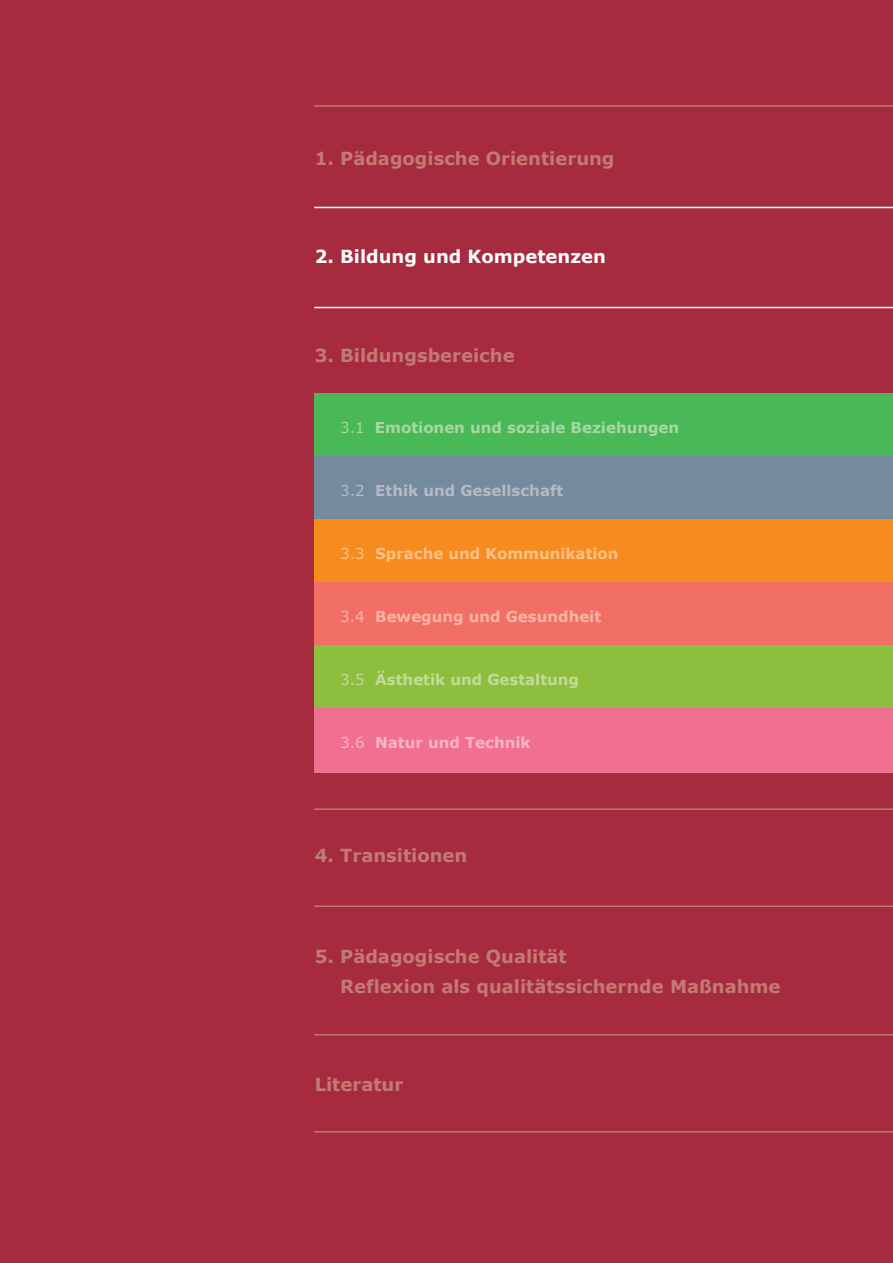
<style>
.page{position:relative;width:893px;height:1263px;background:#a62b3e}
.page>*{position:absolute;margin:0;border:0;box-sizing:border-box;transform-origin:0 0}
.t1{font:700 18px/30px "Verdana";color:#c37a73}
.t2{font:700 18px "Verdana";color:#fff}
.t3{font:700 15px "Verdana";color:#a9d6a5}
.t4{font:700 15px "Verdana";color:#fcc187}
.t5{font:700 15px "Verdana";color:#f9b4a6}
.t6{font:700 15px "Verdana";color:#c3da99}
.t7{font:700 15px "Verdana";color:#b2bbc6}
.t8{font:700 15px "Verdana";color:#f8b5c2}
.s1{font-weight:400}
</style>
<div class="page">
<div style="left:315px;top:393px;width:578px;height:65px;background:#49b857"></div>
<div style="left:315px;top:456px;width:578px;height:65px;background:#748b9d"></div>
<div style="left:315px;top:519px;width:578px;height:65px;background:#f68b1f"></div>
<div style="left:315px;top:582px;width:578px;height:65px;background:#f26f66"></div>
<div style="left:315px;top:645px;width:578px;height:65px;background:#8dbe3e"></div>
<div style="left:315px;top:708px;width:578px;height:64px;background:#f17091"></div>
<hr style="left:314px;top:105px;width:579px;height:2px;background:#c37a73">
<hr style="left:314px;top:207px;width:579px;height:1px;background:#fff">
<hr style="left:314px;top:307px;width:579px;height:1px;background:#fff">
<hr style="left:314px;top:808px;width:579px;height:2px;background:#c37a73">
<hr style="left:314px;top:905px;width:579px;height:2px;background:#c37a73">
<hr style="left:314px;top:1034px;width:579px;height:1px;background:#c37a73">
<hr style="left:314px;top:1131px;width:579px;height:1px;background:#c37a73">
<p class="t1" style="left:315px;top:143px;width:301px">1. Pädagogische Orientierung</p>
<p class="t2" style="left:315px;top:245px;width:293px">2. Bildung und Kompetenzen</p>
<p class="t1" style="left:315px;top:340px;width:201px">3. Bildungsbereiche</p>
<p class="t3" style="left:340px;top:418px;width:341px"><span class="s1">3.1</span> Emotionen und soziale Beziehungen</p>
<p class="t7" style="left:340px;top:481px;width:224px"><span class="s1">3.2</span> Ethik und Gesellschaft</p>
<p class="t4" style="left:340px;top:544px;width:280px"><span class="s1">3.3</span> Sprache und Kommunikation</p>
<p class="t5" style="left:340px;top:607px;width:263px"><span class="s1">3.4</span> Bewegung und Gesundheit</p>
<p class="t6" style="left:340px;top:670px;width:240px"><span class="s1">3.5</span> Ästhetik und Gestaltung</p>
<p class="t8" style="left:340px;top:733px;width:192px"><span class="s1">3.6</span> Natur und Technik</p>
<p class="t1" style="left:315px;top:840px;width:154px">4. Transitionen</p>
<p class="t1" style="left:340px;top:941px;width:442px;text-indent:-26px">5. Pädagogische Qualität<br>Reflexion als qualitätssichernde Maßnahme</p>
<p class="t1" style="left:315px;top:1069px;width:90px">Literatur</p>
</div>
